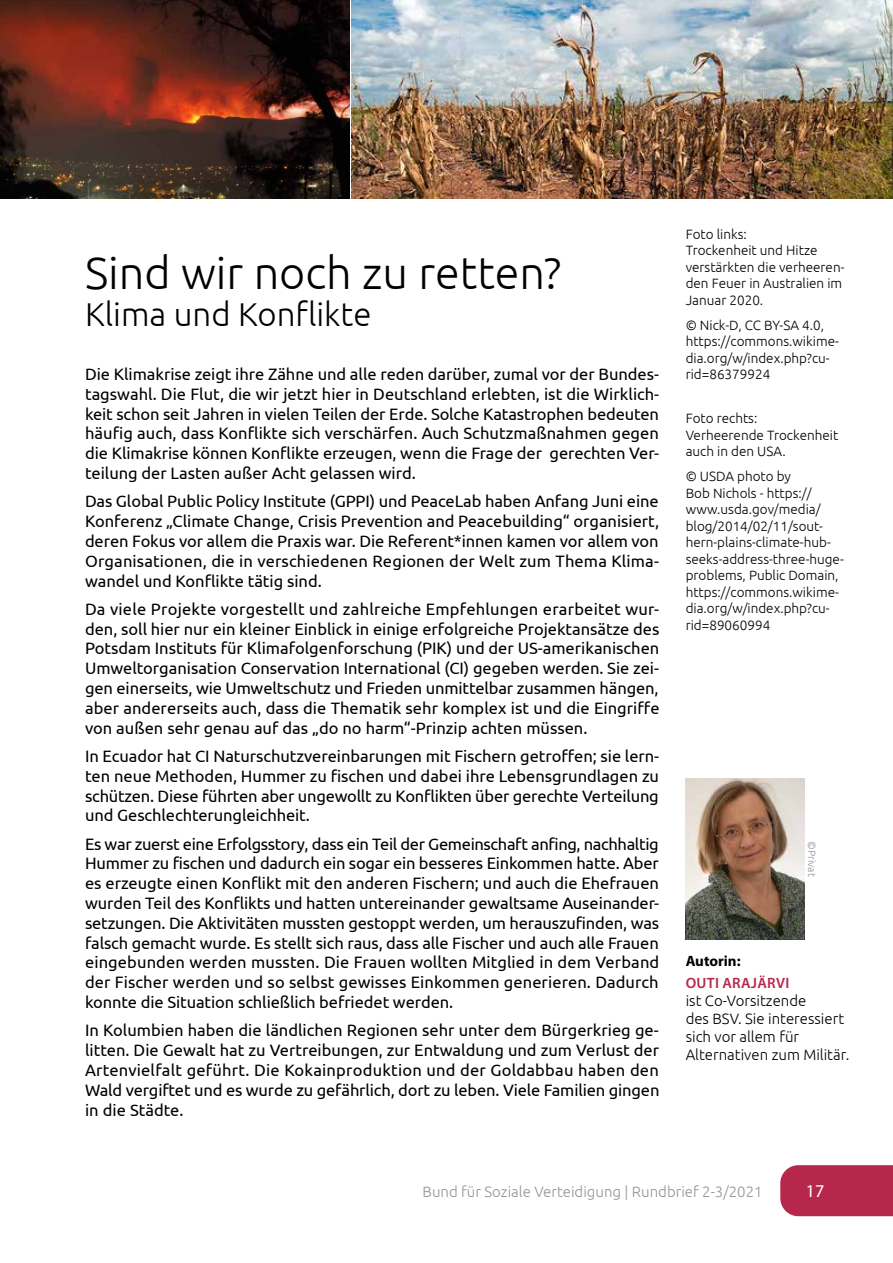
<style>
.page{position:relative;width:893px;height:1263px;background:#fff}
.page>*{position:absolute;margin:0;border:0;box-sizing:border-box;transform-origin:0 0}
.t1{font:300 45px "Ubuntu";color:#000}
.t2{font:300 33px "Ubuntu";color:#000}
.t3{font:18px "Myriad Pro";color:#fff}
.t4{font:16.5px/19.8px "Ubuntu";letter-spacing:-.005em;color:#000;text-align:justify}
.t5{font:300 15px/18px "Ubuntu";color:#000}
.t6{font:300 15px "Ubuntu";color:#939598}
.t7{font:600 15px "Myriad Pro";letter-spacing:.02em;color:#b7274c}
.t8{font:700 15px "Myriad Pro";color:#000}
.t9{font:300 13.5px/16.5px "Ubuntu";color:#000}
.t10{font:300 10.5px "Ubuntu";color:#939598}
</style>
<div class="page">
<div style="left:780px;top:1165px;width:113px;height:51px;background:#b7274c"></div>
<img style="left:686px;top:778px;width:119px;height:162px">
<img style="left:0;top:0;width:349px;height:198px">
<img style="left:351px;top:0;width:542px;height:198px">
<h1 class="t1" style="left:85px;top:246px;width:478px">Sind wir noch zu retten?</h1>
<h2 class="t2" style="left:85px;top:295px;width:288px">Klima und Konflikte</h2>
<p class="t4" style="left:85px;top:364px;width:576px">Die Klimakrise zeigt ihre Zähne und alle reden darüber, zumal vor der Bundes&shy;tagswahl. Die Flut, die wir jetzt hier in Deutschland erlebten, ist die Wirklich&shy;keit schon seit Jahren in vielen Teilen der Erde. Solche Katastrophen bedeuten häufig auch, dass Konflikte sich verschärfen. Auch Schutzmaßnahmen gegen die Klimakrise können Konflikte erzeugen, wenn die Frage der gerechten Ver&shy;teilung der Lasten außer Acht gelassen wird.</p>
<p class="t4" style="left:85px;top:491px;width:575px">Das Global Public Policy Institute (GPPI) und PeaceLab haben Anfang Juni eine Konferenz „Climate Change, Crisis Prevention and Peacebuilding“ organisiert, deren Fokus vor allem die Praxis war. Die Referent*innen kamen vor allem von Organisationen, die in verschiedenen Regionen der Welt zum Thema Klima&shy;wandel und Konflikte tätig sind.</p>
<p class="t4" style="left:85px;top:598px;width:576px">Da viele Projekte vorgestellt und zahlreiche Empfehlungen erarbeitet wur&shy;den, soll hier nur ein kleiner Einblick in einige erfolgreiche Projektansätze des Potsdam Instituts für Klimafolgenforschung (PIK) und der US-amerikanischen Umweltorganisation Conservation International (CI) gegeben werden. Sie zei&shy;gen einerseits, wie Umweltschutz und Frieden unmittelbar zusammen hängen, aber andererseits auch, dass die Thematik sehr komplex ist und die Eingriffe von außen sehr genau auf das „do no harm“-Prinzip achten müssen.</p>
<p class="t4" style="left:85px;top:746px;width:576px">In Ecuador hat CI Naturschutzvereinbarungen mit Fischern getroffen; sie lern&shy;ten neue Methoden, Hummer zu fischen und dabei ihre Lebensgrundlagen zu schützen. Diese führten aber ungewollt zu Konflikten über gerechte Verteilung und Geschlechterungleichheit.</p>
<p class="t4" style="left:85px;top:833px;width:576px">Es war zuerst eine Erfolgsstory, dass ein Teil der Gemeinschaft anfing, nachhaltig Hummer zu fischen und dadurch ein sogar ein besseres Einkommen hatte. Aber es erzeugte einen Konflikt mit den anderen Fischern; und auch die Ehefrauen wurden Teil des Konflikts und hatten untereinander gewaltsame Auseinander&shy;setzungen. Die Aktivitäten mussten gestoppt werden, um herauszufinden, was falsch gemacht wurde. Es stellt sich raus, dass alle Fischer und auch alle Frauen eingebunden werden mussten. Die Frauen wollten Mitglied in dem Verband der Fischer werden und so selbst gewisses Einkommen generieren. Dadurch konnte die Situation schließlich befriedet werden.</p>
<p class="t4" style="left:85px;top:1020px;width:576px">In Kolumbien haben die ländlichen Regionen sehr unter dem Bürgerkrieg ge&shy;litten. Die Gewalt hat zu Vertreibungen, zur Entwaldung und zum Verlust der Artenvielfalt geführt. Die Kokainproduktion und der Goldabbau haben den Wald vergiftet und es wurde zu gefährlich, dort zu leben. Viele Familien gingen in die Städte.</p>
<p class="t9" style="left:686px;top:225px;width:160px">Foto links:<br>Trockenheit und Hitze verstärkten die verheeren&shy;den Feuer in Australien im<br>Januar 2020.</p>
<p class="t9" style="left:686px;top:316px;width:155px">© Nick-D, CC BY-SA 4.0, https://commons.wikime&shy;dia.org/w/index.php?cu&shy;rid=86379924</p>
<p class="t9" style="left:686px;top:410px;width:154px">Foto rechts:<br>Verheerende Trockenheit auch in den USA.</p>
<p class="t9" style="left:686px;top:468px;width:160px">© USDA photo by<br>Bob Nichols - https:// www.usda.gov/media/ blog/2014/02/11/sout&shy;hern-plains-climate-hub&shy;seeks-address-three-huge&shy;problems, Public Domain, https://commons.wikime&shy;dia.org/w/index.php?cu&shy;rid=89060994</p>
<p class="t10" style="left:818px;top:841px;width:37px;rotate:90deg">©Privat</p>
<p class="t8" style="left:686px;top:951px;width:56px">Autorin:</p>
<p class="t7" style="left:686px;top:973px;width:105px">OUTI ARAJÄRVI</p>
<p class="t5" style="left:686px;top:991px;width:165px">ist Co-Vorsitzende<br>des BSV. Sie interessiert sich vor allem für<br>Alternativen zum Militär.</p>
<p class="t6" style="left:423px;top:1182px;width:341px">Bund für Soziale Verteidigung | Rundbrief 2-3/2021</p>
<p class="t3" style="left:806px;top:1180px;width:20px">17</p>
</div>
